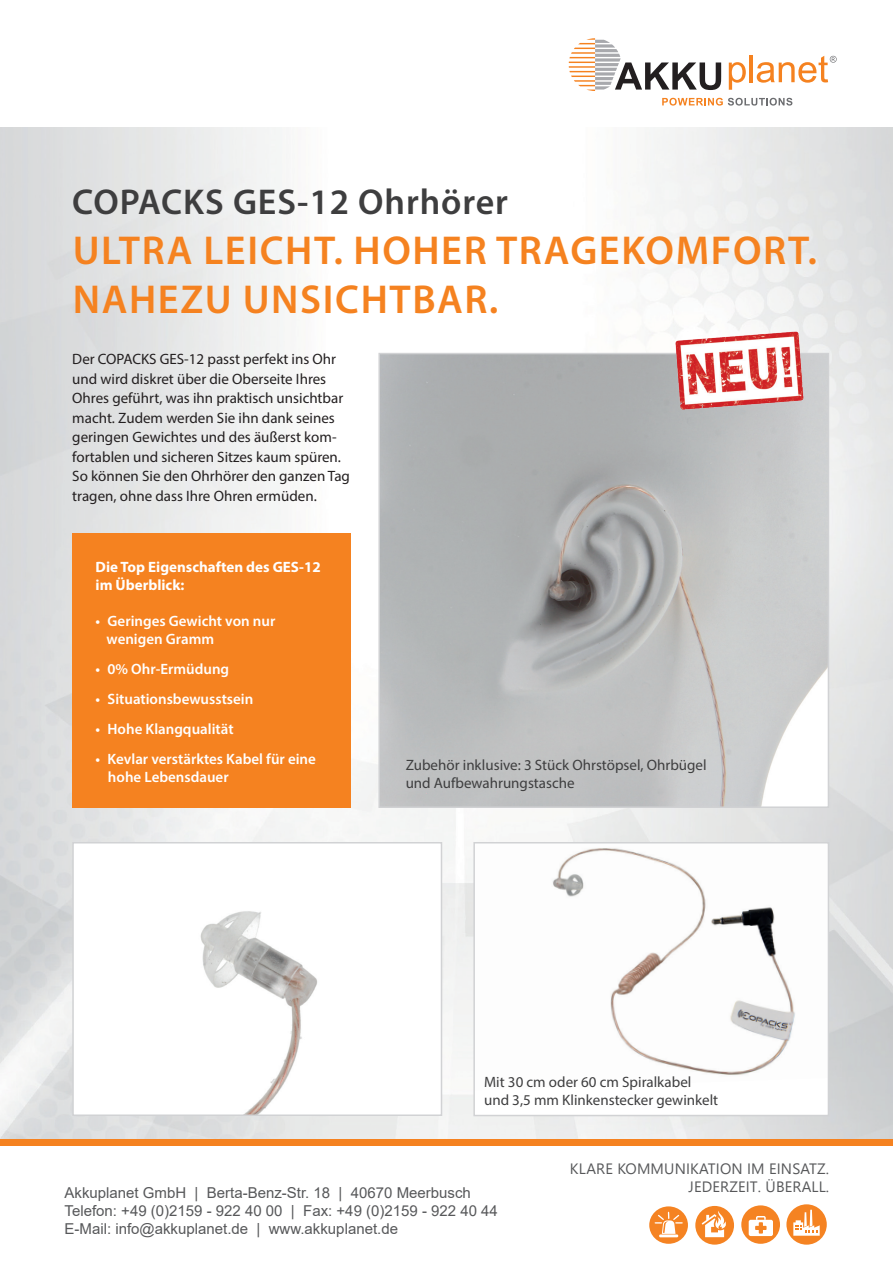
<style>
.page{position:relative;width:893px;height:1263px;background:#fff}
.page>*{position:absolute;margin:0;border:0;box-sizing:border-box;transform-origin:0 0}
.t1{font:600 40.5px/48.6px "Myriad Pro";letter-spacing:.04em;color:#f58220}
.t2{font:600 36px "Myriad Pro";letter-spacing:.025em;color:#3e3e3f}
.t3{font:15px/19.5px "Myriad Pro";color:#231f20}
.t4{font:15px/18px "Arial";color:#57585a}
.t5{font:600 15px/18px "Myriad Pro";color:#fff}
.t6{font:15px/18px "Myriad Pro";color:#3e3e3f}
.t7{font:15px/18px "Segoe UI";letter-spacing:.01em;color:#57585a;text-align:right}
.t8{font:700 15px/18px "Myriad Pro";color:#fff}
</style>
<div class="page">
<img style="left:0;top:128px;width:893px;height:1012px">
<svg style="left:662px;top:98px;width:130px;height:8px"></svg>
<svg style="left:729px;top:62px;width:17px;height:28px"></svg>
<hr style="left:749px;top:55px;width:4px;height:27px;background:#f58220">
<svg style="left:569px;top:38px;width:152px;height:53px"></svg>
<svg style="left:757px;top:56px;width:80px;height:27px"></svg>
<img style="left:381px;top:356px;width:445px;height:449px">
<div style="left:378px;top:353px;width:451px;height:455px;border:2px solid #d1d2d4"></div>
<img style="left:673px;top:327px;width:132px;height:88px">
<img style="left:75px;top:845px;width:364px;height:268px">
<div style="left:72px;top:842px;width:370px;height:274px;border:2px solid #d1d2d4"></div>
<div style="left:474px;top:843px;width:354px;height:272px;background:#fff"></div>
<img style="left:552px;top:848px;width:243px;height:227px">
<div style="left:473px;top:842px;width:356px;height:274px;border:2px solid #d1d2d4"></div>
<div style="left:72px;top:534px;width:279px;height:274px;background:#f58220"></div>
<div style="left:0;top:1140px;width:893px;height:6px;background:#f58220"></div>
<div style="left:741px;top:1205px;width:39px;height:39px;background:#f58322;border-radius:50%"></div>
<svg style="left:749px;top:1216px;width:24px;height:20px"></svg>
<div style="left:786px;top:1204px;width:41px;height:41px;background:#f58322;border-radius:50%"></div>
<svg style="left:793px;top:1210px;width:27px;height:26px"></svg>
<svg style="left:649px;top:1206px;width:39px;height:38px"></svg>
<hr style="left:659px;top:1234px;width:19px;height:3px;background:#fff">
<svg style="left:655px;top:1212px;width:28px;height:22px"></svg>
<div style="left:695px;top:1206px;width:39px;height:38px;background:#f58322;border-radius:50%"></div>
<svg style="left:702px;top:1211px;width:24px;height:26px"></svg>
<h2 class="t2" style="left:72px;top:179px;width:437px">COPACKS GES-12 Ohrhörer</h2>
<h1 class="t1" style="left:73px;top:225px;width:746px">ULTRA LEICHT. HOHER TRAGEKOMFORT.<br>NAHEZU UNSICHTBAR.</h1>
<p class="t3" style="left:72px;top:349px;width:279px">Der COPACKS GES-12 passt perfekt ins Ohr und wird diskret über die Oberseite Ihres Ohres geführt, was ihn praktisch unsichtbar macht. Zudem werden Sie ihn dank seines geringen Gewichtes und des äußerst kom&shy;fortablen und sicheren Sitzes kaum spüren.<br>So können Sie den Ohrhörer den ganzen Tag tragen, ohne dass Ihre Ohren ermüden.</p>
<p class="t8" style="left:96px;top:557px;width:227px">Die Top Eigenschaften des GES-12 im Überblick:</p>
<p class="t5" style="left:107px;top:611px;width:170px;text-indent:-11px">• Geringes Gewicht von nur wenigen Gramm</p>
<p class="t5" style="left:96px;top:659px;width:135px">• 0% Ohr-Ermüdung</p>
<p class="t5" style="left:96px;top:689px;width:159px">• Situationsbewusstsein</p>
<p class="t5" style="left:96px;top:719px;width:140px">• Hohe Klangqualität</p>
<p class="t5" style="left:108px;top:749px;width:209px;text-indent:-12px">• Kevlar verstärktes Kabel für eine hohe Lebensdauer</p>
<p class="t6" style="left:406px;top:755px;width:302px">Zubehör inklusive: 3 Stück Ohrstöpsel, Ohrbügel und Aufbewahrungstasche</p>
<p class="t6" style="left:484px;top:1073px;width:236px">Mit 30 cm oder 60 cm Spiralkabel und 3,5 mm Klinkenstecker gewinkelt</p>
<p class="t4" style="left:65px;top:1184px;width:435px">Akkuplanet GmbH | Berta-Benz-Str. 18 | 40670 Meerbusch<br>Telefon: +49 (0)2159 - 922 40 00 | Fax: +49 (0)2159 - 922 40 44<br>E-Mail: info@akkuplanet.de | www.akkuplanet.de</p>
<p class="t7" style="left:570px;top:1158px;width:261px">KLARE KOMMUNIKATION IM EINSATZ.<br>JEDERZEIT. ÜBERALL.</p>
</div>
